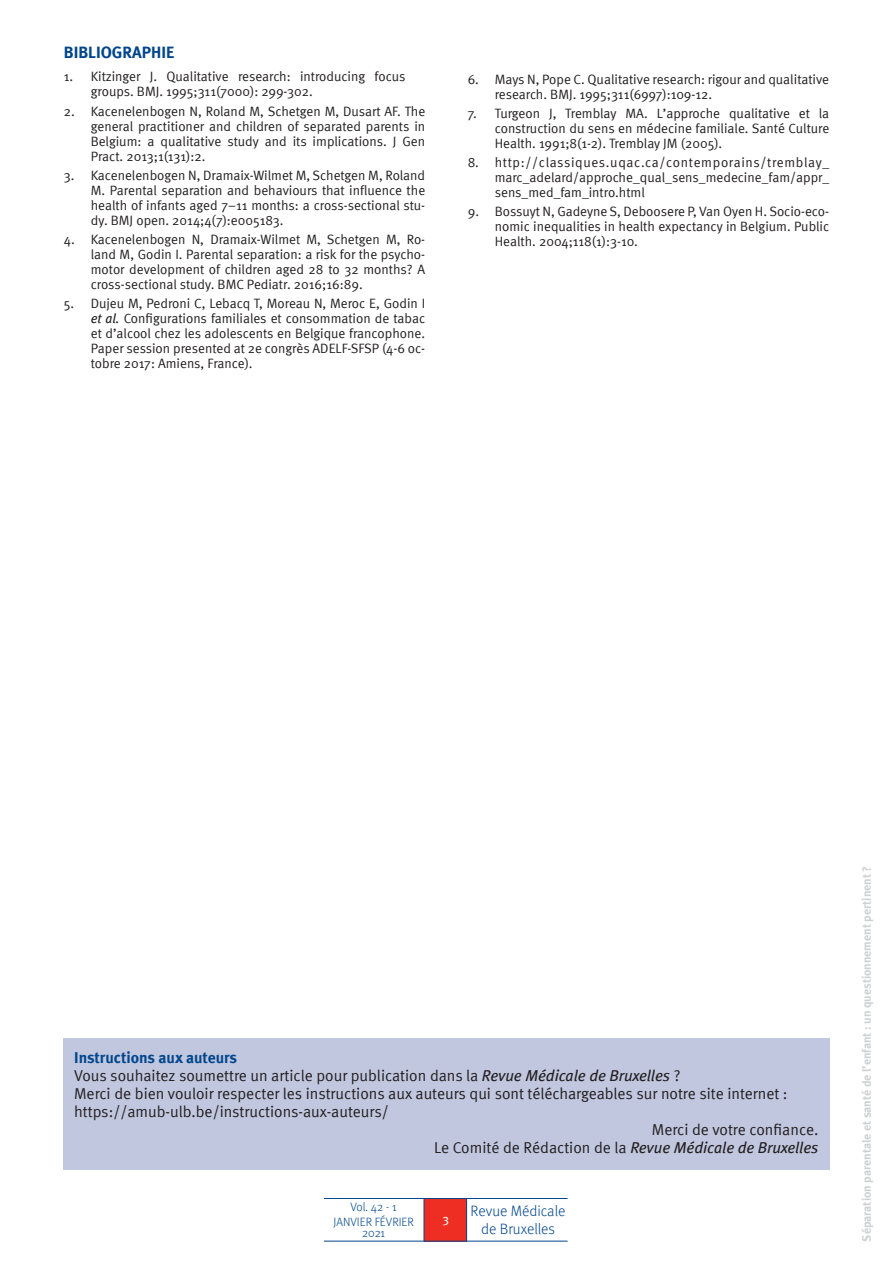
<style>
.page{position:relative;width:893px;height:1263px;background:#fff}
.page>*{position:absolute;margin:0;border:0;box-sizing:border-box;transform-origin:0 0}
.Titre_H1{font:700 16.5px "Meta";color:#01468c}
.Texte_edito{font:15.75px "Meta Normal";color:#231f20}
.Texte_edito-2{font:italic 15.75px "Meta";color:#231f20}
.Texte_edito-3{font:700 15.75px "Meta";color:#01468c}
.t1{font:300 15px/18px "Meta";color:#01468c;text-align:center}
.t2{font:13.5px/15px "Meta Normal";color:#231f20;text-align:justify}
.t3{font:700 12px "Meta";color:#cfd0d2}
.t4{font:300 12px "Meta";color:#01468c}
.t5{font:12px "Meta";color:#fff}
.s1{font-family:"Meta";font-style:italic}
.s2{font-family:"Meta Normal";font-style:normal}
.s3{font-style:inherit}
</style>
<div class="page">
<div style="left:424px;top:1198px;width:43px;height:43px;background:#ee2e22"></div>
<hr style="left:324px;top:1241px;width:244px;height:1px;background:#01468c">
<hr style="left:466px;top:1198px;width:1px;height:43px;background:#01468c">
<hr style="left:424px;top:1198px;width:1px;height:43px;background:#01468c">
<hr style="left:324px;top:1198px;width:244px;height:1px;background:#01468c">
<div style="left:63px;top:1037px;width:767px;height:132px;background:#c1c7df"></div>
<p class="Titre_H1" style="left:64px;top:42px;width:112px">BIBLIOGRAPHIE</p>
<p class="t2" style="left:91px;top:69px;width:316px;text-indent:-27px">1. Kitzinger J. Qualitative research: introducing focus groups. BMJ. 1995;311(7000): 299-302.</p>
<p class="t2" style="left:91px;top:103px;width:336px;text-indent:-27px">2. Kacenelenbogen N, Roland M, Schetgen M, Dusart AF. The general practitioner and children of separated parents in Belgium: a qualitative study and its implications. J Gen Pract. 2013;1(131):2.</p>
<p class="t2" style="left:91px;top:168px;width:336px;text-indent:-27px">3. Kacenelenbogen N, Dramaix-Wilmet M, Schetgen M, Roland M. Parental separation and behaviours that influence the health of infants aged 7–11 months: a cross-sectional stu&shy;dy. BMJ open. 2014;4(7):e005183.</p>
<p class="t2" style="left:91px;top:232px;width:336px;text-indent:-27px">4. Kacenelenbogen N, Dramaix-Wilmet M, Schetgen M, Ro&shy;land M, Godin I. Parental separation: a risk for the psycho&shy;motor development of children aged 28 to 32 months? A cross-sectional study. BMC Pediatr. 2016;16:89.</p>
<p class="t2" style="left:91px;top:296px;width:336px;text-indent:-27px">5. Dujeu M, Pedroni C, Lebacq T, Moreau N, Meroc E, Godin I <span class="s1">et al.</span> Configurations familiales et consommation de tabac et d’alcool chez les adolescents en Belgique francophone.<br>Paper session presented at 2e congrès ADELF-SFSP (4-6 oc&shy;tobre 2017: Amiens, France).</p>
<p class="t2" style="left:495px;top:71px;width:336px;text-indent:-27px">6. Mays N, Pope C. Qualitative research: rigour and qualitative research. BMJ. 1995;311(6997):109-12.</p>
<p class="t2" style="left:495px;top:105px;width:336px;text-indent:-27px">7. Turgeon J, Tremblay MA. L’approche qualitative et la construction du sens en médecine familiale. Santé Culture Health. 1991;8(1-2). Tremblay JM (2005).</p>
<p class="t2" style="left:495px;top:155px;width:336px;text-indent:-27px">8. http://classiques.uqac.ca/contemporains/tremblay_ marc_adelard/approche_qual_sens_medecine_fam/appr_ sens_med_fam_intro.html</p>
<p class="t2" style="left:495px;top:204px;width:336px;text-indent:-27px">9. Bossuyt N, Gadeyne S, Deboosere P, Van Oyen H. Socio-eco&shy;nomic inequalities in health expectancy in Belgium. Public Health. 2004;118(1):3-10.</p>
<p class="Texte_edito-3" style="left:74px;top:1048px;width:164px">Instructions aux auteurs</p>
<p class="Texte_edito" style="left:74px;top:1066px;width:608px">Vous souhaitez soumettre un article pour publication dans la <span class="s1">Revue Médicale de Bruxelles</span> ?</p>
<p class="Texte_edito" style="left:74px;top:1084px;width:715px">Merci de bien vouloir respecter les instructions aux auteurs qui sont téléchargeables sur notre site internet :</p>
<p class="Texte_edito" style="left:74px;top:1102px;width:316px">https://amub-ulb.be/instructions-aux-auteurs/</p>
<p class="Texte_edito" style="left:652px;top:1120px;width:168px">Merci de votre confiance.</p>
<p class="Texte_edito-2" style="left:434px;top:1138px;width:386px"><span class="s2">Le Comité de Rédaction de la</span> Revue Médicale de Bruxelles</p>
<p class="t4" style="left:351px;top:1200px;width:48px">Vol. 42 - 1</p>
<p class="t1" style="left:471px;top:1201px;width:96px"><span class="s3">R</span>evue Médicale de Bruxelles</p>
<p class="t4" style="left:334px;top:1215px;width:82px">JANVIER FÉVRIER</p>
<p class="t4" style="left:362px;top:1226px;width:25px">2021</p>
<p class="t5" style="left:443px;top:1211px;width:8px">3</p>
<p class="t3" style="left:860px;top:1241px;width:377px;rotate:-90deg">Séparation parentale et santé de l’enfant : un questionnement pertinent ?</p>
</div>
